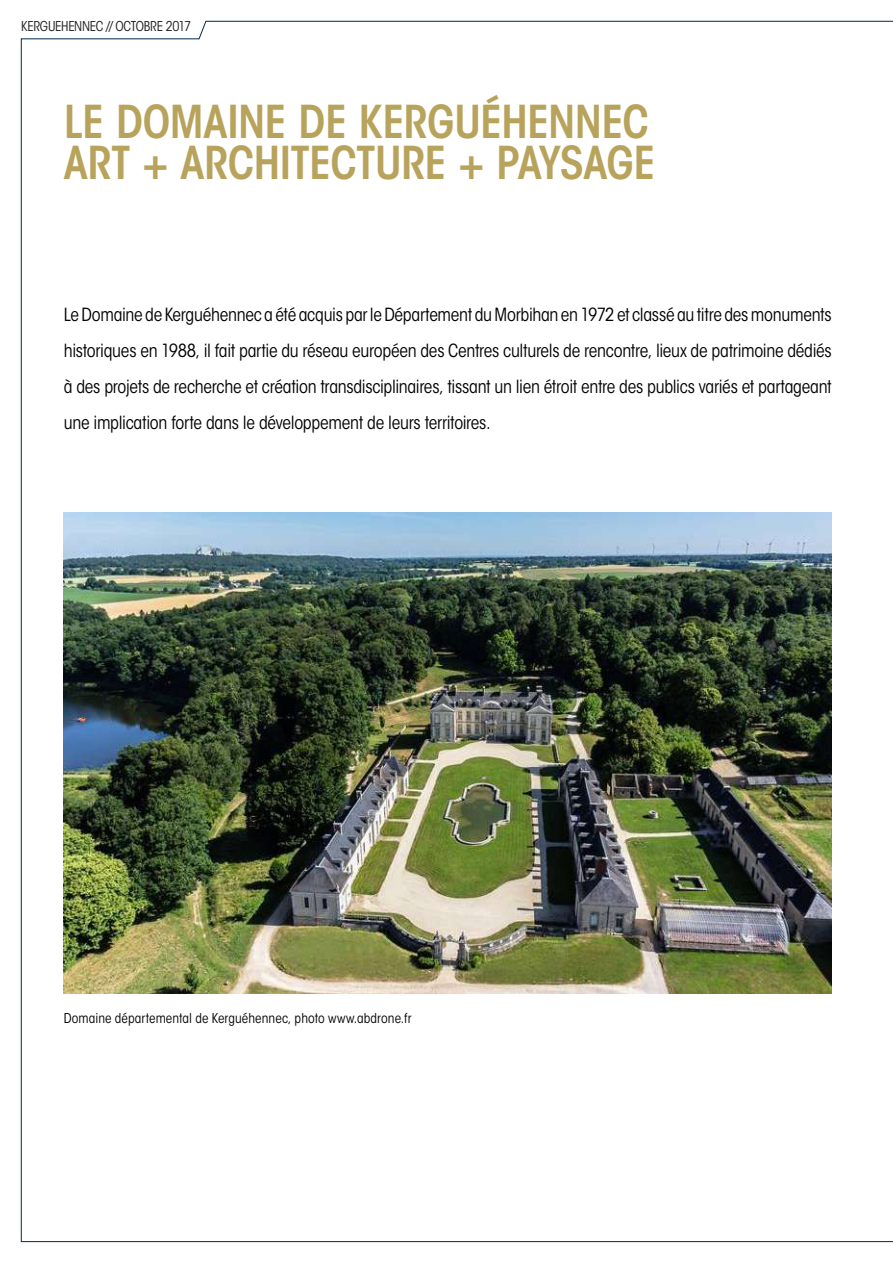
<style>
.page{position:relative;width:893px;height:1263px;background:#fff}
.page>*{position:absolute;margin:0;border:0;box-sizing:border-box;transform-origin:0 0}
.t1{font:600 condensed 45px/40.5px "ITC Avant Garde Std";letter-spacing:-.015em;color:#b8a35c}
.t2{font:condensed 18px/36px "ITC Avant Garde Std";letter-spacing:-.015em;color:#000;text-align:justify}
.t3{font:condensed 13.5px "ITC Avant Garde Std";letter-spacing:.005em;color:#000}
.t4{font:condensed 13.5px "ITC Avant Garde Std";letter-spacing:-.02em;color:#231f20}
</style>
<div class="page">
<img style="left:20px;top:20px;width:873px;height:1223px">
<p class="t4" style="left:21px;top:18px;width:171px">KERGUEHENNEC // OCTOBRE 2017</p>
<h1 class="t1" style="left:64px;top:101px;width:593px">LE DOMAINE DE KERGUÉHENNEC<br>ART + ARCHITECTURE + PAYSAGE</h1>
<p class="t2" style="left:64px;top:297px;width:770px">Le Domaine de Kerguéhennec a été acquis par le Département du Morbihan en 1972 et classé au titre des monuments historiques en 1988, il fait partie du réseau européen des Centres culturels de rencontre, lieux de patrimoine dédiés à des projets de recherche et création transdisciplinaires, tissant un lien étroit entre des publics variés et partageant une implication forte dans le développement de leurs territoires.</p>
<p class="t3" style="left:64px;top:1010px;width:349px">Domaine départemental de Kerguéhennec, photo www.abdrone.fr</p>
</div>
